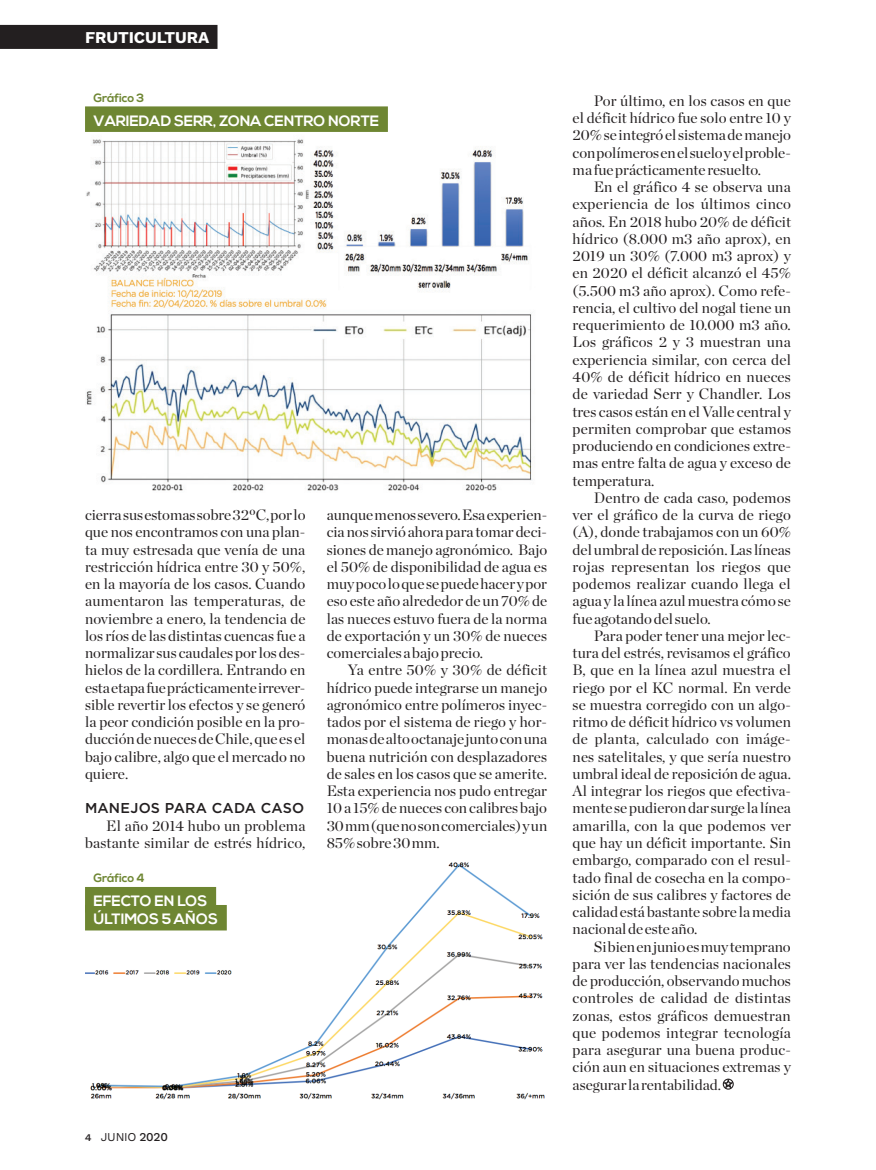
<style>
.page{position:relative;width:876px;height:1170px;background:#fff}
.page>*{position:absolute;margin:0;border:0;box-sizing:border-box;transform-origin:0 0}
.t1{font:700 16.5px "Work Sans";letter-spacing:-.005em;color:#fff}
.t2{font:15px/17.2px "Chronicle Display";color:#231f20;text-align:justify}
.t3{font:700 15px/18px "Nexa";letter-spacing:-.01em;color:#fff}
.t4{font:500 14.25px "Gotham";letter-spacing:.01em;color:#231f20}
.t5{font:700 12px "Nexa";letter-spacing:-.01em;color:#6e8632}
.t6{font:500 12px "Work Sans";color:#231f20}
.s1{font-weight:400}
</style>
<div class="page">
<div style="left:0;top:25px;width:217px;height:24px;background:#231f20"></div>
<svg style="left:723px;top:1078px;width:10px;height:10px"></svg>
<img style="left:86px;top:139px;width:446px;height:352px">
<img style="left:85px;top:862px;width:460px;height:238px">
<div style="left:85px;top:886px;width:131px;height:26px;background:#6e8632"></div>
<div style="left:85px;top:904px;width:142px;height:26px;background:#6e8632"></div>
<div style="left:85px;top:106px;width:303px;height:26px;background:#6e8632"></div>
<p class="t1" style="left:85px;top:27px;width:126px">FRUTICULTURA</p>
<p class="t5" style="left:94px;top:90px;width:52px">Gráfico 3</p>
<p class="t3" style="left:94px;top:112px;width:287px">VARIEDAD SERR, ZONA CENTRO NORTE</p>
<p class="t2" style="left:85px;top:505px;width:222px">cierra sus estomas sobre 32ºC, por lo que nos encontramos con una plan&shy;ta muy estresada que venía de una restricción hídrica entre 30 y 50%, en la mayoría de los casos. Cuando aumentaron las temperaturas, de noviembre a enero, la tendencia de los ríos de las distintas cuencas fue a normalizar sus caudales por los des&shy;hielos de la cordillera. Entrando en esta etapa fue prácticamente irrever&shy;sible revertir los efectos y se generó la peor condición posible en la pro&shy;ducción de nueces de Chile, que es el bajo calibre, algo que el mercado no quiere.</p>
<p class="t4" style="left:85px;top:799px;width:221px">MANEJOS PARA CADA CASO</p>
<p class="t2" style="left:85px;top:815px;width:222px;text-align:right">El año 2014 hubo un problema bastante similar de estrés hídrico,</p>
<p class="t5" style="left:94px;top:871px;width:53px">Gráfico 4</p>
<p class="t3" style="left:94px;top:892px;width:126px">EFECTO EN LOS<br>ÚLTIMOS 5 AÑOS</p>
<p class="t2" style="left:327px;top:505px;width:222px">aunque menos severo. Esa experien&shy;cia nos sirvió ahora para tomar deci&shy;siones de manejo agronómico. Bajo el 50% de disponibilidad de agua es muy poco lo que se puede hacer y por eso este año alrededor de un 70% de las nueces estuvo fuera de la norma de exportación y un 30% de nueces comerciales a bajo precio.</p>
<p class="t2" style="left:327px;top:660px;width:222px;text-indent:21px">Ya entre 50% y 30% de déficit hídrico puede integrarse un manejo agronómico entre polímeros inyec&shy;tados por el sistema de riego y hor&shy;monas de alto octanaje junto con una buena nutrición con desplazadores de sales en los casos que se amerite.<br>Esta experiencia nos pudo entregar 10 a 15% de nueces con calibres bajo 30 mm (que no son comerciales) y un 85% sobre 30 mm.</p>
<p class="t6" style="left:85px;top:1130px;width:85px">4 <span class="s1">JUNIO</span> 2020</p>
<p class="t2" style="left:573px;top:91px;width:220px;text-indent:21px">Por último, en los casos en que el déficit hídrico fue solo entre 10 y 20% se integró el sistema de manejo con polímeros en el suelo y el proble&shy;ma fue prácticamente resuelto.</p>
<p class="t2" style="left:573px;top:177px;width:220px;text-indent:21px">En el gráfico 4 se observa una experiencia de los últimos cinco años. En 2018 hubo 20% de déficit hídrico (8.000 m3 año aprox), en 2019 un 30% (7.000 m3 aprox) y en 2020 el déficit alcanzó el 45% (5.500 m3 año aprox). Como refe&shy;rencia, el cultivo del nogal tiene un requerimiento de 10.000 m3 año.<br>Los gráficos 2 y 3 muestran una experiencia similar, con cerca del 40% de déficit hídrico en nueces de variedad Serr y Chandler. Los tres casos están en el Valle central y permiten comprobar que estamos produciendo en condiciones extre&shy;mas entre falta de agua y exceso de temperatura.</p>
<p class="t2" style="left:573px;top:488px;width:220px;text-indent:21px">Dentro de cada caso, podemos ver el gráfico de la curva de riego (A), donde trabajamos con un 60% del umbral de reposición. Las líneas rojas representan los riegos que podemos realizar cuando llega el agua y la línea azul muestra cómo se fue agotando del suelo.</p>
<p class="t2" style="left:573px;top:626px;width:220px;text-indent:21px">Para poder tener una mejor lec&shy;tura del estrés, revisamos el gráfico B, que en la línea azul muestra el riego por el KC normal. En verde se muestra corregido con un algo&shy;ritmo de déficit hídrico vs volumen de planta, calculado con imáge&shy;nes satelitales, y que sería nuestro umbral ideal de reposición de agua.<br>Al integrar los riegos que efectiva&shy;mente se pudieron dar surge la línea amarilla, con la que podemos ver que hay un déficit importante. Sin embargo, comparado con el resul&shy;tado final de cosecha en la compo&shy;sición de sus calibres y factores de calidad está bastante sobre la media nacional de este año.</p>
<p class="t2" style="left:573px;top:936px;width:220px;text-indent:21px">Si bien en junio es muy temprano para ver las tendencias nacionales de producción, observando muchos controles de calidad de distintas zonas, estos gráficos demuestran que podemos integrar tecnología para asegurar una buena produc&shy;ción aun en situaciones extremas y asegurar la rentabilidad.</p>
</div>
